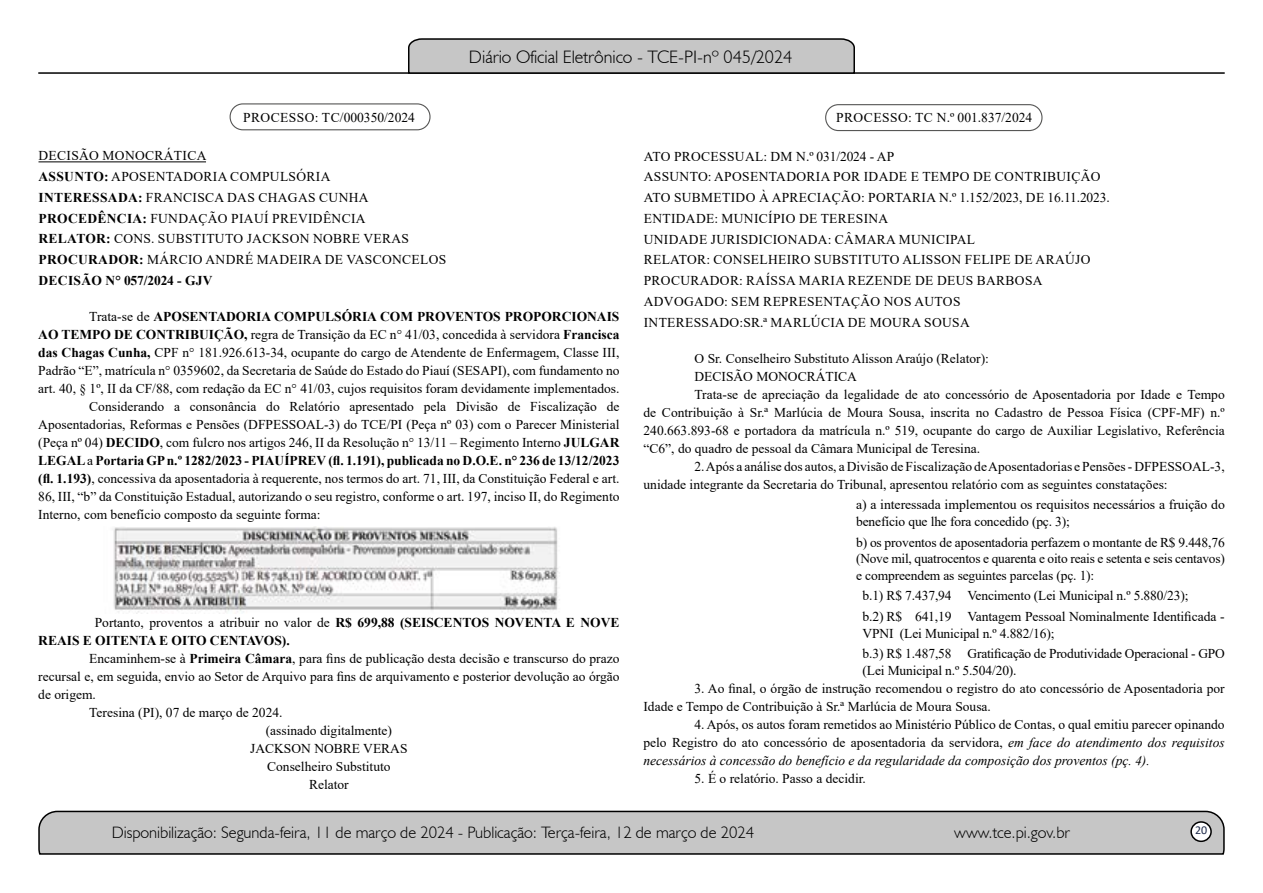
<style>
.page{position:relative;width:1263px;height:893px;background:#fff}
.page>*{position:absolute;margin:0;border:0;box-sizing:border-box;transform-origin:0 0}
.t1{font:300 18px "Humanist 521 BT";color:#000}
.t2{font:300 16.5px "Humanist 521 BT";color:#000}
.t3{font:13.5px/18px "Times New Roman";color:#000}
.t4{font:13.5px/20.7px "Times New Roman";letter-spacing:.025em;color:#000}
.t5{font:700 13.5px/18px "Times New Roman";color:#000}
.t6{font:13.5px "Times New Roman";letter-spacing:.035em;color:#000}
.t7{font:12px "Calibri";color:#212d4c}
.s1{font-weight:700}
.s2{font-weight:400}
.s3{font-style:italic}
</style>
<div class="page">
<svg style="left:38px;top:810px;width:1187px;height:45px;background:#b9b9b9"></svg>
<div style="left:1191px;top:822px;width:20px;height:19px;background:#fff;border-radius:50%"></div>
<div style="left:1190px;top:821px;width:22px;height:21px;border:2px solid #000;border-radius:50%"></div>
<hr style="left:38px;top:72px;width:1187px;height:2px;background:#000">
<svg style="left:407px;top:38px;width:449px;height:36px;background:#b4b4b4"></svg>
<hr style="left:39px;top:162px;width:167px;height:1px;background:#000">
<img style="left:113px;top:527px;width:447px;height:87px">
<div style="left:230px;top:103px;width:201px;height:27px;border:1px solid #575756;border-radius:13px"></div>
<div style="left:825px;top:104px;width:217px;height:27px;border:1px solid #575756;border-radius:13px"></div>
<h1 class="t1" style="left:469px;top:46px;width:325px">Diário Oficial Eletrônico - TCE-PI-nº 045/2024</h1>
<p class="t3" style="left:243px;top:108px;width:173px">PROCESSO: TC/000350/2024</p>
<p class="t4" style="left:39px;top:145px;width:409px">DECISÃO MONOCRÁTICA<br><span class="s1">ASSUNTO:</span> APOSENTADORIA COMPULSÓRIA<br><span class="s1">INTERESSADA:</span> FRANCISCA DAS CHAGAS CUNHA <span class="s1">PROCEDÊNCIA:</span> FUNDAÇÃO PIAUÍ PREVIDÊNCIA<br><span class="s1">RELATOR:</span> CONS. SUBSTITUTO JACKSON NOBRE VERAS <span class="s1">PROCURADOR:</span> MÁRCIO ANDRÉ MADEIRA DE VASCONCELOS <span class="s1">DECISÃO N° 057/2024 - GJV</span></p>
<p class="t5" style="left:89px;top:307px;width:532px"><span class="s2">Trata-se de</span> APOSENTADORIA COMPULSÓRIA COM PROVENTOS PROPORCIONAIS</p>
<p class="t3" style="left:38px;top:325px;width:583px"><span class="s1">AO TEMPO DE CONTRIBUIÇÃO,</span> regra de Transição da EC n° 41/03, concedida à servidora <span class="s1">Francisca</span></p>
<p class="t3" style="left:38px;top:343px;width:583px"><span class="s1">das Chagas Cunha,</span> CPF n° 181.926.613-34, ocupante do cargo de Atendente de Enfermagem, Classe III,</p>
<p class="t3" style="left:38px;top:361px;width:583px">Padrão “E”, matrícula n° 0359602, da Secretaria de Saúde do Estado do Piauí (SESAPI), com fundamento no</p>
<p class="t3" style="left:38px;top:379px;width:583px">art. 40, § 1º, II da CF/88, com redação da EC n° 41/03, cujos requisitos foram devidamente implementados.</p>
<p class="t3" style="left:89px;top:397px;width:532px">Considerando a consonância do Relatório apresentado pela Divisão de Fiscalização de</p>
<p class="t3" style="left:38px;top:415px;width:583px">Aposentadorias, Reformas e Pensões (DFPESSOAL-3) do TCE/PI (Peça nº 03) com o Parecer Ministerial</p>
<p class="t3" style="left:38px;top:433px;width:583px">(Peça nº 04) <span class="s1">DECIDO</span>, com fulcro nos artigos 246, II da Resolução n° 13/11 – Regimento Interno <span class="s1">JULGAR</span></p>
<p class="t5" style="left:38px;top:451px;width:583px">LEGAL <span class="s2">a</span> Portaria GP n.º 1282/2023 - PIAUÍPREV (fl. 1.191), publicada no D.O.E. n° 236 de 13/12/2023</p>
<p class="t3" style="left:38px;top:469px;width:583px"><span class="s1">(fl. 1.193)</span>, concessiva da aposentadoria à requerente, nos termos do art. 71, III, da Constituição Federal e art.</p>
<p class="t3" style="left:38px;top:487px;width:583px">86, III, “b” da Constituição Estadual, autorizando o seu registro, conforme o art. 197, inciso II, do Regimento</p>
<p class="t3" style="left:38px;top:505px;width:284px">Interno, com benefício composto da seguinte forma:</p>
<p class="t5" style="left:38px;top:613px;width:583px;text-indent:57px"><span class="s2">Portanto, proventos a atribuir no valor de</span> R$ 699,88 (SEISCENTOS NOVENTA E NOVE<br>REAIS E OITENTA E OITO CENTAVOS).</p>
<p class="t3" style="left:89px;top:649px;width:532px">Encaminhem-se à <span class="s1">Primeira Câmara</span>, para fins de publicação desta decisão e transcurso do prazo</p>
<p class="t3" style="left:38px;top:667px;width:583px">recursal e, em seguida, envio ao Setor de Arquivo para fins de arquivamento e posterior devolução ao órgão</p>
<p class="t3" style="left:38px;top:685px;width:59px">de origem.</p>
<p class="t3" style="left:89px;top:703px;width:195px">Teresina (PI), 07 de março de 2024.</p>
<p class="t3" style="left:266px;top:721px;width:128px">(assinado digitalmente)</p>
<p class="t3" style="left:250px;top:739px;width:159px">JACKSON NOBRE VERAS</p>
<p class="t3" style="left:267px;top:757px;width:125px">Conselheiro Substituto</p>
<p class="t3" style="left:309px;top:775px;width:41px">Relator</p>
<p class="t6" style="left:836px;top:108px;width:198px">PROCESSO: TC N.º 001.837/2024</p>
<p class="t4" style="left:644px;top:145px;width:468px">ATO PROCESSUAL: DM N.º 031/2024 - AP<br>ASSUNTO: APOSENTADORIA POR IDADE E TEMPO DE CONTRIBUIÇÃO ATO SUBMETIDO À APRECIAÇÃO: PORTARIA N.º 1.152/2023, DE 16.11.2023.<br>ENTIDADE: MUNICÍPIO DE TERESINA<br>UNIDADE JURISDICIONADA: CÂMARA MUNICIPAL<br>RELATOR: CONSELHEIRO SUBSTITUTO ALISSON FELIPE DE ARAÚJO PROCURADOR: RAÍSSA MARIA REZENDE DE DEUS BARBOSA ADVOGADO: SEM REPRESENTAÇÃO NOS AUTOS<br>INTERESSADO:SR.ª MARLÚCIA DE MOURA SOUSA</p>
<p class="t3" style="left:694px;top:349px;width:296px">O Sr. Conselheiro Substituto Alisson Araújo (Relator):</p>
<p class="t3" style="left:694px;top:367px;width:164px">DECISÃO MONOCRÁTICA</p>
<p class="t3" style="left:694px;top:385px;width:532px">Trata-se de apreciação da legalidade de ato concessório de Aposentadoria por Idade e Tempo</p>
<p class="t3" style="left:643px;top:403px;width:583px">de Contribuição à Sr.ª Marlúcia de Moura Sousa, inscrita no Cadastro de Pessoa Física (CPF-MF) n.º</p>
<p class="t3" style="left:643px;top:421px;width:583px">240.663.893-68 e portadora da matrícula n.º 519, ocupante do cargo de Auxiliar Legislativo, Referência</p>
<p class="t3" style="left:643px;top:439px;width:338px">“C6”, do quadro de pessoal da Câmara Municipal de Teresina.</p>
<p class="t3" style="left:643px;top:457px;width:583px;text-indent:51px">2. Após a análise dos autos, a Divisão de Fiscalização de Aposentadorias e Pensões - DFPESSOAL-3, unidade integrante da Secretaria do Tribunal, apresentou relatório com as seguintes constatações:</p>
<p class="t3" style="left:856px;top:496px;width:370px;line-height:16.5px">a) a interessada implementou os requisitos necessários a fruição do benefício que lhe fora concedido (pç. 3);</p>
<p class="t3" style="left:856px;top:533px;width:370px;line-height:16.5px;text-align:justify">b) os proventos de aposentadoria perfazem o montante de R$ 9.448,76 (Nove mil, quatrocentos e quarenta e oito reais e setenta e seis centavos) e compreendem as seguintes parcelas (pç. 1):</p>
<p class="t3" style="left:862px;top:585px;width:364px;line-height:20.7px">b.1) R$ 7.437,94 Vencimento (Lei Municipal n.º 5.880/23);<br>b.2) R$ 641,19 Vantagem Pessoal Nominalmente Identificada -</p>
<p class="t3" style="left:862px;top:622px;width:364px;line-height:20.7px">VPNI (Lei Municipal n.º 4.882/16);<br>b.3) R$ 1.487,58 Gratificação de Produtividade Operacional - GPO</p>
<p class="t3" style="left:862px;top:661px;width:156px">(Lei Municipal n.º 5.504/20).</p>
<p class="t3" style="left:643px;top:679px;width:583px;text-indent:51px">3. Ao final, o órgão de instrução recomendou o registro do ato concessório de Aposentadoria por<br>Idade e Tempo de Contribuição à Sr.ª Marlúcia de Moura Sousa.</p>
<p class="t3" style="left:643px;top:715px;width:583px;text-align:justify;text-indent:51px">4. Após, os autos foram remetidos ao Ministério Público de Contas, o qual emitiu parecer opinando pelo Registro do ato concessório de aposentadoria da servidora, <span class="s3">em face do atendimento dos requisitos necessários à concessão do benefício e da regularidade da composição dos proventos (pç. 4).</span></p>
<p class="t3" style="left:694px;top:769px;width:173px">5. É o relatório. Passo a decidir.</p>
<p class="t2" style="left:112px;top:822px;width:644px">Disponibilização: Segunda-feira, 11 de março de 2024 - Publicação: Terça-feira, 12 de março de 2024</p>
<p class="t2" style="left:954px;top:822px;width:117px">www.tce.pi.gov.br</p>
<p class="t7" style="left:1195px;top:821px;width:14px">20</p>
</div>
